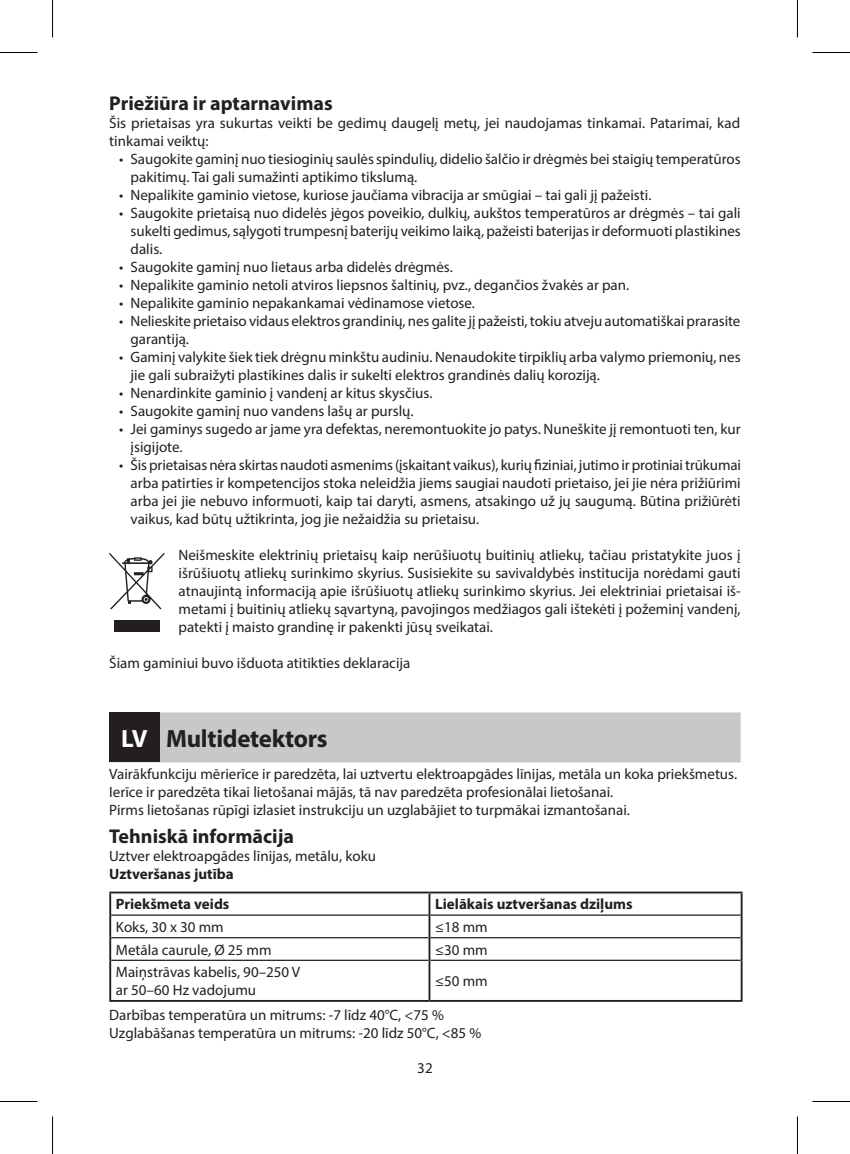
<style>
.page{position:relative;width:850px;height:1154px;background:#fff}
.page>*{position:absolute;margin:0;border:0;box-sizing:border-box;transform-origin:0 0}
.t1{font:700 25px "Myriad Pro";letter-spacing:-.01em;color:#231f20}
.t2{font:700 20px "Myriad Pro";color:#231f20}
.t3{font:15px/18px "Myriad Pro";color:#231f20}
.t4{font:700 15px/30.8px "Myriad Pro";color:#231f20;text-align:center}
.s1{color:#fff}
</style>
<div class="page">
<div style="left:109px;top:712px;width:631px;height:50px;background:#c7c8ca"></div>
<svg style="left:109px;top:552px;width:55px;height:57px"></svg>
<div style="left:114px;top:621px;width:45px;height:11px;background:#231f20"></div>
<div style="left:109px;top:712px;width:50px;height:50px;background:#231f20"></div>
<hr style="left:111px;top:914px;width:317px;height:2px;background:#231f20">
<hr style="left:430px;top:914px;width:310px;height:2px;background:#231f20">
<hr style="left:111px;top:937px;width:317px;height:1px;background:#231f20">
<hr style="left:430px;top:937px;width:310px;height:1px;background:#231f20">
<hr style="left:111px;top:960px;width:317px;height:1px;background:#231f20">
<hr style="left:430px;top:960px;width:310px;height:1px;background:#231f20">
<hr style="left:109px;top:891px;width:320px;height:2px;background:#231f20">
<hr style="left:109px;top:893px;width:2px;height:22px;background:#231f20">
<hr style="left:429px;top:891px;width:313px;height:2px;background:#231f20">
<hr style="left:428px;top:893px;width:2px;height:22px;background:#231f20">
<hr style="left:740px;top:893px;width:2px;height:22px;background:#231f20">
<hr style="left:109px;top:915px;width:2px;height:23px;background:#231f20">
<hr style="left:428px;top:915px;width:2px;height:23px;background:#231f20">
<hr style="left:740px;top:915px;width:2px;height:23px;background:#231f20">
<hr style="left:109px;top:938px;width:2px;height:22px;background:#231f20">
<hr style="left:428px;top:938px;width:2px;height:22px;background:#231f20">
<hr style="left:740px;top:938px;width:2px;height:22px;background:#231f20">
<hr style="left:109px;top:960px;width:2px;height:40px;background:#231f20">
<hr style="left:428px;top:960px;width:2px;height:40px;background:#231f20">
<hr style="left:740px;top:960px;width:2px;height:40px;background:#231f20">
<hr style="left:109px;top:1000px;width:320px;height:2px;background:#231f20">
<hr style="left:429px;top:1000px;width:313px;height:2px;background:#231f20">
<hr style="left:0;top:52px;width:38px;height:1px;background:#000">
<hr style="left:812px;top:52px;width:37px;height:1px;background:#000">
<hr style="left:0;top:1101px;width:38px;height:1px;background:#000">
<hr style="left:812px;top:1101px;width:37px;height:1px;background:#000">
<hr style="left:52px;top:0;width:1px;height:38px;background:#000">
<hr style="left:52px;top:1116px;width:1px;height:38px;background:#000">
<hr style="left:796px;top:0;width:1px;height:38px;background:#000">
<hr style="left:796px;top:1116px;width:1px;height:38px;background:#000">
<h2 class="t2" style="left:109px;top:90px;width:225px">Priežiūra ir aptarnavimas</h2>
<p class="t3" style="left:109px;top:114px;width:632px">Šis prietaisas yra sukurtas veikti be gedimų daugelį metų, jei naudojamas tinkamai. Patarimai, kad tinkamai veiktų:</p>
<p class="t3" style="left:130px;top:150px;width:611px;text-indent:-11px">• Saugokite gaminį nuo tiesioginių saulės spindulių, didelio šalčio ir drėgmės bei staigių temperatūros pakitimų. Tai gali sumažinti aptikimo tikslumą.</p>
<p class="t3" style="left:119px;top:186px;width:533px">• Nepalikite gaminio vietose, kuriose jaučiama vibracija ar smūgiai – tai gali jį pažeisti.</p>
<p class="t3" style="left:130px;top:204px;width:611px;text-align:justify;text-indent:-11px">• Saugokite prietaisą nuo didelės jėgos poveikio, dulkių, aukštos temperatūros ar drėgmės – tai gali sukelti gedimus, sąlygoti trumpesnį baterijų veikimo laiką, pažeisti baterijas ir deformuoti plastikines dalis.</p>
<p class="t3" style="left:119px;top:258px;width:335px">• Saugokite gaminį nuo lietaus arba didelės drėgmės.</p>
<p class="t3" style="left:119px;top:276px;width:511px">• Nepalikite gaminio netoli atviros liepsnos šaltinių, pvz., degančios žvakės ar pan.</p>
<p class="t3" style="left:119px;top:294px;width:357px">• Nepalikite gaminio nepakankamai vėdinamose vietose.</p>
<p class="t3" style="left:130px;top:312px;width:611px;text-indent:-11px">• Nelieskite prietaiso vidaus elektros grandinių, nes galite jį pažeisti, tokiu atveju automatiškai prarasite garantiją.</p>
<p class="t3" style="left:130px;top:348px;width:611px;text-indent:-11px">• Gaminį valykite šiek tiek drėgnu minkštu audiniu. Nenaudokite tirpiklių arba valymo priemonių, nes jie gali subraižyti plastikines dalis ir sukelti elektros grandinės dalių koroziją.</p>
<p class="t3" style="left:119px;top:384px;width:314px">• Nenardinkite gaminio į vandenį ar kitus skysčius.</p>
<p class="t3" style="left:119px;top:402px;width:295px">• Saugokite gaminį nuo vandens lašų ar purslų.</p>
<p class="t3" style="left:130px;top:420px;width:611px;text-indent:-11px">• Jei gaminys sugedo ar jame yra defektas, neremontuokite jo patys. Nuneškite jį remontuoti ten, kur įsigijote.</p>
<p class="t3" style="left:130px;top:456px;width:611px;text-align:justify;text-indent:-11px">• Šis prietaisas nėra skirtas naudoti asmenims (įskaitant vaikus), kurių fiziniai, jutimo ir protiniai trūkumai arba patirties ir kompetencijos stoka neleidžia jiems saugiai naudoti prietaiso, jei jie nėra prižiūrimi arba jei jie nebuvo informuoti, kaip tai daryti, asmens, atsakingo už jų saugumą. Būtina prižiūrėti vaikus, kad būtų užtikrinta, jog jie nežaidžia su prietaisu.</p>
<p class="t3" style="left:178px;top:546px;width:563px;text-align:justify">Neišmeskite elektrinių prietaisų kaip nerūšiuotų buitinių atliekų, tačiau pristatykite juos į išrūšiuotų atliekų surinkimo skyrius. Susisiekite su savivaldybės institucija norėdami gauti atnaujintą informaciją apie išrūšiuotų atliekų surinkimo skyrius. Jei elektriniai prietaisai iš&shy;metami į buitinių atliekų sąvartyną, pavojingos medžiagos gali ištekėti į požeminį vandenį, patekti į maisto grandinę ir pakenkti jūsų sveikatai.</p>
<p class="t3" style="left:109px;top:654px;width:302px">Šiam gaminiui buvo išduota atitikties deklaracija</p>
<h1 class="t1" style="left:121px;top:722px;width:208px"><span class="s1">LV</span> Multidetektors</h1>
<p class="t3" style="left:109px;top:765px;width:629px">Vairākfunkciju mērierīce ir paredzēta, lai uztvertu elektroapgādes līnijas, metāla un koka priekšmetus.<br>Ierīce ir paredzēta tikai lietošanai mājās, tā nav paredzēta profesionālai lietošanai.<br>Pirms lietošanas rūpīgi izlasiet instrukciju un uzglabājiet to turpmākai izmantošanai.</p>
<h2 class="t2" style="left:109px;top:823px;width:186px">Tehniskā informācija</h2>
<p class="t3" style="left:109px;top:846px;width:268px">Uztver elektroapgādes līnijas, metālu, koku</p>
<p class="t4" style="left:109px;top:858px;width:126px">Uztveršanas jutība<br>Priekšmeta veids</p>
<p class="t4" style="left:435px;top:888px;width:199px">Lielākais uztveršanas dziļums</p>
<p class="t3" style="left:116px;top:918px;width:109px">Koks, 30 x 30 mm</p>
<p class="t3" style="left:435px;top:918px;width:54px">≤18 mm</p>
<p class="t3" style="left:116px;top:940px;width:157px">Metāla caurule, Ø 25 mm</p>
<p class="t3" style="left:435px;top:940px;width:54px">≤30 mm</p>
<p class="t3" style="left:116px;top:963px;width:186px">Maiņstrāvas kabelis, 90–250 V ar 50–60 Hz vadojumu</p>
<p class="t3" style="left:435px;top:972px;width:54px">≤50 mm</p>
<p class="t3" style="left:109px;top:1005px;width:373px">Darbības temperatūra un mitrums: -7 līdz 40°C, &lt;75 %<br>Uzglabāšanas temperatūra un mitrums: -20 līdz 50°C, &lt;85 %</p>
<p class="t3" style="left:417px;top:1059px;width:17px">32</p>
</div>
